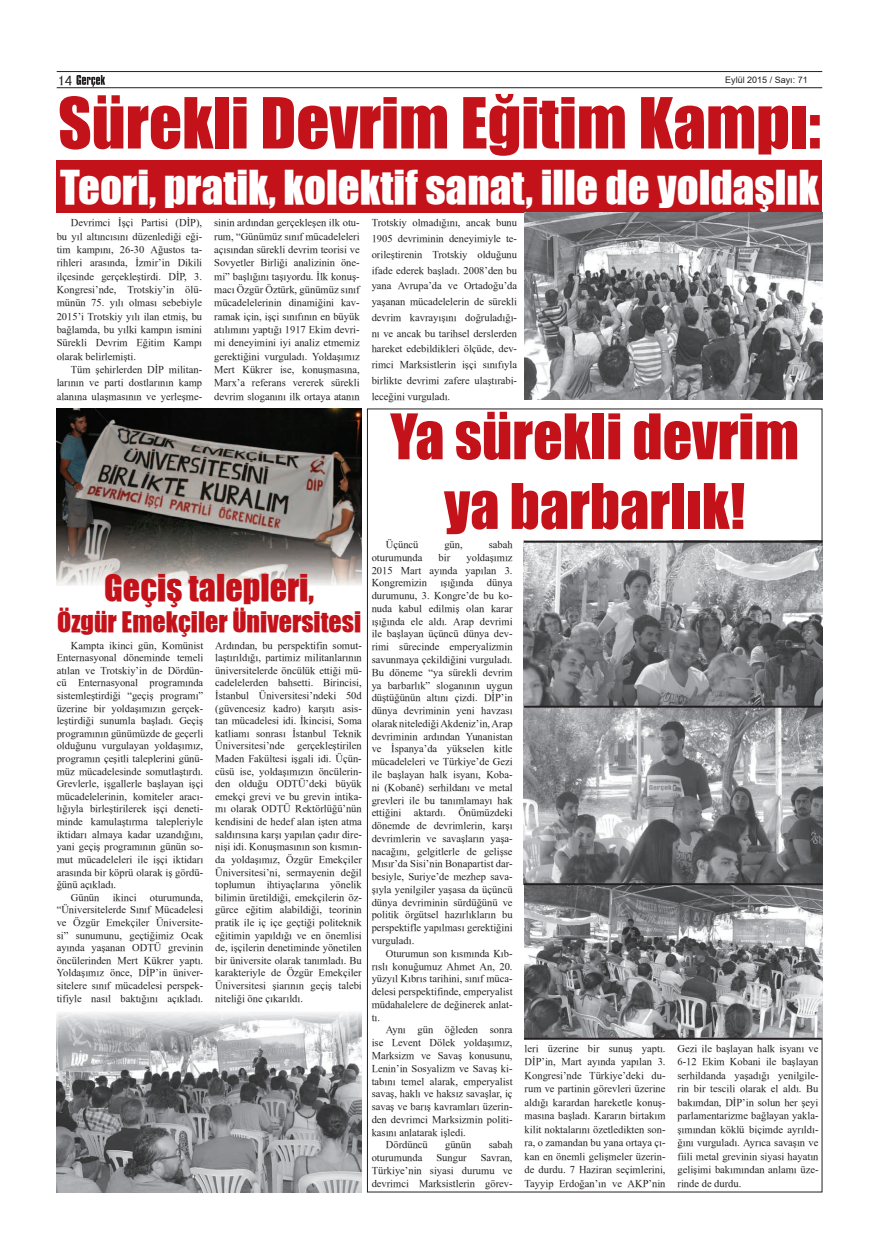
<style>
.page{position:relative;width:879px;height:1248px;background:#fff}
.page>*{position:absolute;margin:0;border:0;box-sizing:border-box;transform-origin:0 0}
.t1{font:65px "TR Impact";color:#c4121a}
.t2{font:58px/69.6px "TR Impact";color:#c4121a;text-align:center}
.t3{font:43px "TR Impact";color:#fff}
.t4{font:34px "TR Impact";color:#c4121a}
.t5{font:26px "TR Impact";color:#c4121a}
.t6{font:13px "TR Doors";color:#231f20}
.t7{font:10.5px/12.8px "TR Times New Roman";color:#231f20;text-align:justify}
.t8{font:9px "TR Arial";color:#231f20}
</style>
<div class="page">
<hr style="left:57px;top:71px;width:765px;height:1px;background:#231f20">
<hr style="left:57px;top:87px;width:765px;height:1px;background:#231f20">
<svg style="left:76px;top:75px;width:29px;height:12px"></svg>
<div style="left:57px;top:160px;width:765px;height:53px;background:#c4121a"></div>
<img style="left:524px;top:213px;width:298px;height:186px">
<img style="left:57px;top:408px;width:305px;height:178px">
<img style="left:57px;top:1012px;width:305px;height:180px">
<img style="left:524px;top:542px;width:298px;height:495px">
<hr style="left:524px;top:540px;width:298px;height:2px;background:#231f20">
<hr style="left:524px;top:705px;width:298px;height:2px;background:#231f20">
<hr style="left:524px;top:883px;width:298px;height:2px;background:#231f20">
<hr style="left:524px;top:1037px;width:298px;height:2px;background:#231f20">
<p class="t6" style="left:58px;top:72px;width:16px">14</p>
<p class="t8" style="left:725px;top:73px;width:84px">Eylül 2015 / Sayı: 71</p>
<h1 class="t1" style="left:58px;top:73px;width:764px">Sürekli Devrim Eğitim Kampı:</h1>
<h3 class="t3" style="left:60px;top:153px;width:760px">Teori, pratik, kolektif sanat, ille de yoldaşlık</h3>
<p class="t7" style="left:57px;top:216px;width:147px;line-height:13.3px;text-indent:14px">Devrimci İşçi Partisi (DİP), bu yıl altıncısını düzenlediği eği&shy;tim kampını, 26-30 Ağustos ta&shy;rihleri arasında, İzmir’in Dikili ilçesinde gerçekleştirdi. DİP, 3.<br>Kongresi’nde, Trotskiy’in ölü&shy;münün 75. yılı olması sebebiyle 2015’i Trotskiy yılı ilan etmiş, bu bağlamda, bu yılki kampın ismini Sürekli Devrim Eğitim Kampı olarak belirlemişti.</p>
<p class="t7" style="left:57px;top:362px;width:147px;line-height:13.3px;text-indent:14px">Tüm şehirlerden DİP militan&shy;larının ve parti dostlarının kamp alanına ulaşmasının ve yerleşme-</p>
<p class="t7" style="left:214px;top:216px;width:147px;line-height:13.3px">sinin ardından gerçekleşen ilk otu&shy;rum, “Günümüz sınıf mücadeleleri açısından sürekli devrim teorisi ve Sovyetler Birliği analizinin öne&shy;mi” başlığını taşıyordu. İlk konuş&shy;macı Özgür Öztürk, günümüz sınıf mücadelelerinin dinamiğini kav&shy;ramak için, işçi sınıfının en büyük atılımını yaptığı 1917 Ekim devri&shy;mi deneyimini iyi analiz etmemiz gerektiğini vurguladı. Yoldaşımız Mert Kükrer ise, konuşmasına, Marx’a referans vererek sürekli devrim sloganını ilk ortaya atanın</p>
<p class="t7" style="left:372px;top:215px;width:147px;line-height:15.7px">Trotskiy olmadığını, ancak bunu 1905 devriminin deneyimiyle te&shy;orileştirenin Trotskiy olduğunu ifade ederek başladı. 2008’den bu yana Avrupa’da ve Ortadoğu’da yaşanan mücadelelerin de sürekli devrim kavrayışını doğruladığı&shy;nı ve ancak bu tarihsel derslerden hareket edebildikleri ölçüde, dev&shy;rimci Marksistlerin işçi sınıfıyla birlikte devrimi zafere ulaştırabi&shy;leceğini vurguladı.</p>
<h3 class="t4" style="left:104px;top:561px;width:211px">Geçiş talepleri,</h3>
<h3 class="t5" style="left:57px;top:601px;width:305px">Özgür Emekçiler Üniversitesi</h3>
<p class="t7" style="left:71px;top:638px;width:134px">Kampta ikinci gün, Komünist</p>
<p class="t7" style="left:57px;top:651px;width:148px">Enternasyonal döneminde temeli</p>
<p class="t7" style="left:57px;top:663px;width:148px">atılan ve Trotskiy’in de Dördün-</p>
<p class="t7" style="left:57px;top:676px;width:148px">cü Enternasyonal programında</p>
<p class="t7" style="left:57px;top:688px;width:148px">sistemleştirdiği “geçiş programı”</p>
<p class="t7" style="left:57px;top:701px;width:148px">üzerine bir yoldaşımızın gerçek-</p>
<p class="t7" style="left:57px;top:714px;width:148px">leştirdiği sunumla başladı. Geçiş</p>
<p class="t7" style="left:57px;top:726px;width:148px">programının günümüzde de geçerli</p>
<p class="t7" style="left:57px;top:739px;width:148px">olduğunu vurgulayan yoldaşımız,</p>
<p class="t7" style="left:57px;top:751px;width:148px">programın çeşitli taleplerini günü-</p>
<p class="t7" style="left:57px;top:764px;width:148px">müz mücadelesinde somutlaştırdı.</p>
<p class="t7" style="left:57px;top:777px;width:148px">Grevlerle, işgallerle başlayan işçi</p>
<p class="t7" style="left:57px;top:789px;width:148px">mücadelelerinin, komiteler aracı-</p>
<p class="t7" style="left:57px;top:802px;width:148px">lığıyla birleştirilerek işçi deneti-</p>
<p class="t7" style="left:57px;top:814px;width:148px">minde kamulaştırma talepleriyle</p>
<p class="t7" style="left:57px;top:827px;width:148px">iktidarı almaya kadar uzandığını,</p>
<p class="t7" style="left:57px;top:840px;width:148px">yani geçiş programının günün so-</p>
<p class="t7" style="left:57px;top:852px;width:148px">mut mücadeleleri ile işçi iktidarı</p>
<p class="t7" style="left:57px;top:865px;width:148px">arasında bir köprü olarak iş gördü-</p>
<p class="t7" style="left:57px;top:877px;width:61px">ğünü açıkladı.</p>
<p class="t7" style="left:71px;top:890px;width:30px">Günün</p>
<p class="t7" style="left:113px;top:890px;width:25px">ikinci</p>
<p class="t7" style="left:215px;top:638px;width:148px">Ardından, bu perspektifin somut&shy;laştırıldığı, partimiz militanlarının üniversitelerde öncülük ettiği mü&shy;cadelelerden bahsetti. Birincisi, İstanbul Üniversitesi’ndeki 50d (güvencesiz kadro) karşıtı asis&shy;tan mücadelesi idi. İkincisi, Soma katliamı sonrası İstanbul Teknik Üniversitesi’nde gerçekleştirilen Maden Fakültesi işgali idi. Üçün&shy;cüsü ise, yoldaşımızın öncülerin&shy;den olduğu ODTÜ’deki büyük emekçi grevi ve bu grevin intika&shy;mı olarak ODTÜ Rektörlüğü’nün kendisini de hedef alan işten atma saldırısına karşı yapılan çadır dire&shy;nişi idi. Konuşmasının son kısmın&shy;da yoldaşımız, Özgür Emekçiler Üniversitesi’ni, sermayenin değil toplumun ihtiyaçlarına yönelik bilimin üretildiği, emekçilerin öz&shy;gürce eğitim alabildiği, teorinin pratik ile iç içe geçtiği politeknik eğitimin yapıldığı ve en önemlisi de, işçilerin denetiminde yönetilen bir üniversite olarak tanımladı. Bu karakteriyle de Özgür Emekçiler Üniversitesi şiarının geçiş talebi niteliği öne çıkarıldı.</p>
<p class="t7" style="left:57px;top:890px;width:148px;text-indent:93px">oturumunda, “Üniversitelerde Sınıf Mücadelesi ve Özgür Emekçiler Üniversite&shy;si” sunumunu, geçtiğimiz Ocak ayında yaşanan ODTÜ grevinin öncülerinden Mert Kükrer yaptı.<br>Yoldaşımız önce, DİP’in üniver&shy;sitelere sınıf mücadelesi perspek&shy;tifiyle nasıl baktığını açıkladı.</p>
<h2 class="t2" style="left:390px;top:400px;width:410px">Ya sürekli devrim ya barbarlık!</h2>
<p class="t7" style="left:386px;top:538px;width:34px">Üçüncü</p>
<p class="t7" style="left:444px;top:538px;width:20px">gün,</p>
<p class="t7" style="left:489px;top:538px;width:25px">sabah</p>
<p class="t7" style="left:372px;top:550px;width:52px">oturumunda</p>
<p class="t7" style="left:439px;top:550px;width:13px">bir</p>
<p class="t7" style="left:372px;top:550px;width:142px;text-indent:95px">yoldaşımız 2015 Mart ayında yapılan 3.<br>Kongremizin</p>
<p class="t7" style="left:372px;top:576px;width:142px;text-indent:115px">dünya durumunu, 3. Kongre’de bu ko&shy;nuda kabul edilmiş olan karar ışığında ele aldı. Arap devrimi ile başlayan üçüncü dünya dev&shy;rimi sürecinde emperyalizmin savunmaya çekildiğini vurguladı.<br>Bu döneme “ya sürekli devrim ya barbarlık” sloganının uygun düştüğünün altını çizdi. DİP’in dünya devriminin yeni havzası olarak nitelediği Akdeniz’in, Arap devriminin ardından Yunanistan ve İspanya’da yükselen kitle mücadeleleri ve Türkiye’de Gezi ile başlayan halk isyanı, Koba&shy;ni (Kobanê) serhildanı ve metal grevleri ile bu tanımlamayı hak ettiğini aktardı. Önümüzdeki dönemde de devrimlerin, karşı devrimlerin ve savaşların yaşa&shy;nacağını, gelgitlerle de gelişse Mısır’da Sisi’nin Bonapartist dar&shy;besiyle, Suriye’de mezhep sava&shy;şıyla yenilgiler yaşasa da üçüncü dünya devriminin sürdüğünü ve politik örgütsel hazırlıkların bu perspektifle yapılması gerektiğini vurguladı.</p>
<p class="t7" style="left:372px;top:946px;width:142px;text-indent:14px">Oturumun son kısmında Kıb&shy;rıslı konuğumuz Ahmet An, 20. yüzyıl Kıbrıs tarihini, sınıf müca&shy;delesi perspektifinde, emperyalist müdahalelere de değinerek anlat&shy;tı.</p>
<p class="t7" style="left:386px;top:1023px;width:128px">Aynı gün öğleden sonra</p>
<p class="t7" style="left:372px;top:1036px;width:142px">ise Levent Dölek yoldaşımız,</p>
<p class="t7" style="left:372px;top:1048px;width:142px">Marksizm ve Savaş konusunu,</p>
<p class="t7" style="left:372px;top:1061px;width:142px">Lenin’in Sosyalizm ve Savaş ki-</p>
<p class="t7" style="left:372px;top:1074px;width:142px">tabını temel alarak, emperyalist</p>
<p class="t7" style="left:372px;top:1087px;width:142px">savaş, haklı ve haksız savaşlar, iç</p>
<p class="t7" style="left:372px;top:1099px;width:142px">savaş ve barış kavramları üzerin-</p>
<p class="t7" style="left:372px;top:1112px;width:142px">den devrimci Marksizmin politi-</p>
<p class="t7" style="left:372px;top:1125px;width:96px">kasını anlatarak işledi.</p>
<p class="t7" style="left:386px;top:1138px;width:43px">Dördüncü</p>
<p class="t7" style="left:445px;top:1138px;width:28px">günün</p>
<p class="t7" style="left:489px;top:1138px;width:25px">sabah</p>
<p class="t7" style="left:372px;top:1150px;width:52px">oturumunda</p>
<p class="t7" style="left:436px;top:1150px;width:32px">Sungur</p>
<p class="t7" style="left:440px;top:576px;width:35px">ışığında</p>
<p class="t7" style="left:524px;top:1040px;width:142px;line-height:13.5px">leri üzerine bir sunuş yaptı.<br>DİP’in, Mart ayında yapılan 3.<br>Kongresi’nde Türkiye’deki du&shy;rum ve partinin görevleri üzerine aldığı karardan hareketle konuş&shy;masına başladı. Kararın birtakım kilit noktalarını özetledikten son&shy;ra, o zamandan bu yana ortaya çı&shy;kan en önemli gelişmeler üzerin&shy;de durdu. 7 Haziran seçimlerini, Tayyip Erdoğan’ın ve AKP’nin</p>
<p class="t7" style="left:677px;top:1040px;width:142px;line-height:13.5px">Gezi ile başlayan halk isyanı ve 6-12 Ekim Kobani ile başlayan serhildanda yaşadığı yenilgile&shy;rin bir tescili olarak el aldı. Bu bakımdan, DİP’in solun her şeyi parlamentarizme bağlayan yakla&shy;şımından köklü biçimde ayrıldı&shy;ğını vurguladı. Ayrıca savaşın ve fiili metal grevinin siyasi hayatın gelişimi bakımından anlamı üze&shy;rinde de durdu.</p>
<p class="t7" style="left:372px;top:1150px;width:142px;text-indent:109px">Savran, Türkiye’nin siyasi durumu ve devrimci Marksistlerin görev-</p>
</div>
